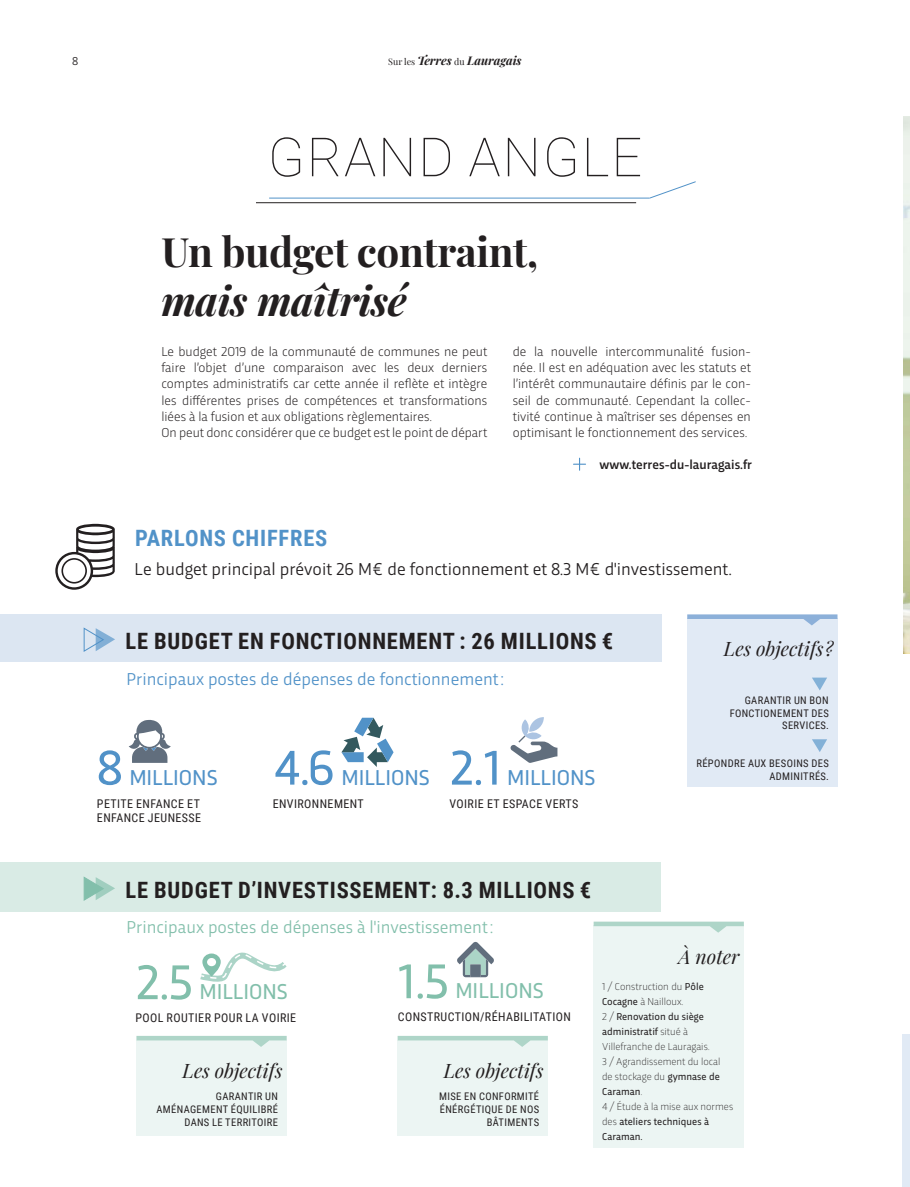
<style>
.page{position:relative;width:910px;height:1187px;background:#fff}
.page>*{position:absolute;margin:0;border:0;box-sizing:border-box;transform-origin:0 0}
.t1{font:100 54px "Roboto";letter-spacing:.035em;color:#231f20}
.t2{font:51px "Trasandina";color:#5192c8}
.t3{font:51px "Trasandina";color:#82bfab}
.t4{font:700 40.5px/48.6px "Playfair Display";letter-spacing:-.01em;color:#231f20}
.TITRE_couleur{font:700 22.5px "Roboto Condensed";letter-spacing:.035em;color:#231f20}
.t5{font:22.5px "Trasandina";color:#5192c8}
.t6{font:22.5px "Trasandina";color:#82bfab}
.TITRE_couleur-2{font:700 22.5px "Roboto Condensed";letter-spacing:.035em;color:#5192c8}
.t7{font:italic 19.5px "Playfair Display";color:#231f20}
.Chapo{font:18px "Trasandina";color:#231f20}
.Chapo-2{font:18px "Trasandina";color:#82bfab}
.Chapo-3{font:18px "Trasandina";color:#5192c8}
.CDT_corps_texte{font:300 13.5px/16.2px "Trasandina";color:#231f20;text-align:justify}
.site_web{font:500 13.5px "Trasandina";color:#231f20}
.TITRE_petit{font:12px "Roboto Condensed";letter-spacing:.035em;color:#231f20}
.t8{font:italic 700 12px "Playfair Display";color:#231f20}
.t9{font:12px "Trasandina";color:#231f20}
.TITRES_encadrés{font:10.5px/12.6px "Roboto Condensed";letter-spacing:.035em;color:#231f20;text-align:right}
.CDT_infos_données_pr{font:200 10.5px/15px "Trasandina";color:#231f20}
.CDT_infos_données_pr-2{font:10.5px/15px "Trasandina";color:#231f20}
.s1{font-weight:400;font-style:normal;font-size:9px}
.s2{font-style:italic}
.s3{font-weight:400}
.s4{font-weight:200}
</style>
<div class="page">
<div style="left:0;top:861px;width:661px;height:50px;background:#d9ebe5"></div>
<div style="left:0;top:614px;width:662px;height:47px;background:#dce6f2"></div>
<div style="left:903px;top:1034px;width:7px;height:152px;background:#e1eaf5"></div>
<div style="left:687px;top:618px;width:150px;height:168px;background:#e1eaf5"></div>
<div style="left:136px;top:1040px;width:151px;height:95px;background:#ecf5f3"></div>
<div style="left:398px;top:1040px;width:150px;height:95px;background:#ecf5f3"></div>
<svg style="left:687px;top:614px;width:150px;height:11px"></svg>
<svg style="left:136px;top:1036px;width:151px;height:10px"></svg>
<svg style="left:398px;top:1036px;width:150px;height:10px"></svg>
<svg style="left:341px;top:717px;width:53px;height:50px"></svg>
<img style="left:904px;top:116px;width:6px;height:537px">
<svg style="left:574px;top:458px;width:12px;height:12px"></svg>
<svg style="left:83px;top:876px;width:32px;height:25px"></svg>
<svg style="left:83px;top:627px;width:32px;height:25px"></svg>
<div style="left:594px;top:925px;width:150px;height:222px;background:#ecf5f3"></div>
<svg style="left:594px;top:921px;width:150px;height:11px"></svg>
<svg style="left:200px;top:952px;width:87px;height:30px"></svg>
<hr style="left:269px;top:198px;width:380px;height:1px;background:#5192c8">
<hr style="left:256px;top:202px;width:380px;height:1px;background:#231f20">
<svg style="left:649px;top:181px;width:47px;height:18px"></svg>
<svg style="left:55px;top:524px;width:60px;height:65px"></svg>
<svg style="left:511px;top:717px;width:46px;height:45px"></svg>
<svg style="left:457px;top:941px;width:37px;height:36px"></svg>
<svg style="left:812px;top:677px;width:15px;height:13px"></svg>
<svg style="left:812px;top:739px;width:15px;height:13px"></svg>
<svg style="left:129px;top:719px;width:42px;height:43px"></svg>
<p class="t9" style="left:72px;top:52px;width:8px">8</p>
<p class="t8" style="left:388px;top:51px;width:135px"><span class="s1">Sur les</span> Terres <span class="s1">du</span> Lauragais</p>
<p class="t1" style="left:268px;top:119px;width:376px">GRAND ANGLE</p>
<p class="t4" style="left:161px;top:224px;width:378px">Un budget contraint, <span class="s2">mais maîtrisé</span></p>
<p class="CDT_corps_texte" style="left:161px;top:342px;width:328px">Le budget 2019 de la communauté de communes ne peut faire l’objet d’une comparaison avec les deux derniers comptes administratifs car cette année il reflète et intègre les différentes prises de compétences et transformations liées à la fusion et aux obligations règlementaires.</p>
<p class="CDT_corps_texte" style="left:161px;top:423px;width:328px">On peut donc considérer que ce budget est le point de départ</p>
<p class="CDT_corps_texte" style="left:513px;top:342px;width:240px">de la nouvelle intercommunalité fusion&shy;née. Il est en adéquation avec les statuts et l’intérêt communautaire définis par le con&shy;seil de communauté. Cependant la collec&shy;tivité continue à maîtriser ses dépenses en optimisant le fonctionnement des services.</p>
<p class="site_web" style="left:600px;top:454px;width:154px">www.terres-du-lauragais.fr</p>
<p class="TITRE_couleur-2" style="left:135px;top:522px;width:194px">PARLONS CHIFFRES</p>
<p class="Chapo" style="left:135px;top:556px;width:599px">Le budget principal prévoit 26 M€ de fonctionnement et 8.3 M€ d'investissement.</p>
<p class="TITRE_couleur" style="left:126px;top:624px;width:489px">LE BUDGET EN FONCTIONNEMENT : 26 MILLIONS €</p>
<p class="Chapo-3" style="left:126px;top:665px;width:379px">Principaux postes de dépenses de fonctionnement:</p>
<p class="t2" style="left:97px;top:729px;width:28px">8</p>
<p class="t5" style="left:129px;top:760px;width:90px">MILLIONS</p>
<p class="TITRE_petit" style="left:97px;top:794px;width:104px">PETITE ENFANCE ET</p>
<p class="TITRE_petit" style="left:97px;top:809px;width:106px">ENFANCE JEUNESSE</p>
<p class="t2" style="left:272px;top:729px;width:64px">4.6</p>
<p class="t5" style="left:341px;top:760px;width:90px">MILLIONS</p>
<p class="TITRE_petit" style="left:273px;top:794px;width:93px">ENVIRONNEMENT</p>
<p class="t2" style="left:449px;top:729px;width:53px">2.1</p>
<p class="t5" style="left:507px;top:760px;width:90px">MILLIONS</p>
<p class="TITRE_petit" style="left:450px;top:794px;width:130px">VOIRIE ET ESPACE VERTS</p>
<p class="TITRE_couleur" style="left:126px;top:873px;width:467px">LE BUDGET D’INVESTISSEMENT: 8.3 MILLIONS €</p>
<p class="Chapo-2" style="left:126px;top:913px;width:368px">Principaux postes de dépenses à l'investissement:</p>
<p class="t7" style="left:724px;top:634px;width:111px">Les objectifs ?</p>
<p class="TITRES_encadrés" style="left:730px;top:693px;width:101px">GARANTIR UN BON<br>FONCTIONEMENT DES<br>SERVICES.</p>
<p class="TITRES_encadrés" style="left:696px;top:756px;width:134px">RÉPONDRE AUX BESOINS DES<br>ADMINITRÉS.</p>
<p class="t3" style="left:135px;top:943px;width:59px">2.5</p>
<p class="t6" style="left:199px;top:974px;width:90px">MILLIONS</p>
<p class="TITRE_petit" style="left:135px;top:1009px;width:162px">POOL ROUTIER POUR LA VOIRIE</p>
<p class="t3" style="left:398px;top:942px;width:53px">1.5</p>
<p class="t6" style="left:455px;top:973px;width:90px">MILLIONS</p>
<p class="TITRE_petit" style="left:398px;top:1008px;width:175px">CONSTRUCTION/RÉHABILITATION</p>
<p class="t7" style="left:183px;top:1055px;width:101px">Les objectifs</p>
<p class="t7" style="left:444px;top:1055px;width:101px">Les objectifs</p>
<p class="TITRES_encadrés" style="left:156px;top:1089px;width:123px">GARANTIR UN<br>AMÉNAGEMENT ÉQUILIBRÉ<br>DANS LE TERRITOIRE</p>
<p class="TITRES_encadrés" style="left:439px;top:1089px;width:102px">MISE EN CONFORMITÉ<br>ÉNÉRGÉTIQUE DE NOS<br>BÂTIMENTS</p>
<p class="t7" style="left:678px;top:941px;width:63px">À noter</p>
<p class="CDT_infos_données_pr" style="left:602px;top:978px;width:103px">1 / Construction du <span class="s3">Pôle<br>Cocagne</span> à Nailloux.</p>
<p class="CDT_infos_données_pr" style="left:602px;top:1008px;width:109px">2 / <span class="s3">Renovation du siège administratif</span> situé à<br>Villefranche de Lauragais.</p>
<p class="CDT_infos_données_pr" style="left:602px;top:1053px;width:120px;text-align:justify">3 / Agrandissement du local de stockage du <span class="s3">gymnase de Caraman</span>.</p>
<p class="CDT_infos_données_pr-2" style="left:602px;top:1098px;width:133px"><span class="s4">4 / Étude à la mise aux normes des</span> ateliers techniques à<br>Caraman.</p>
</div>
